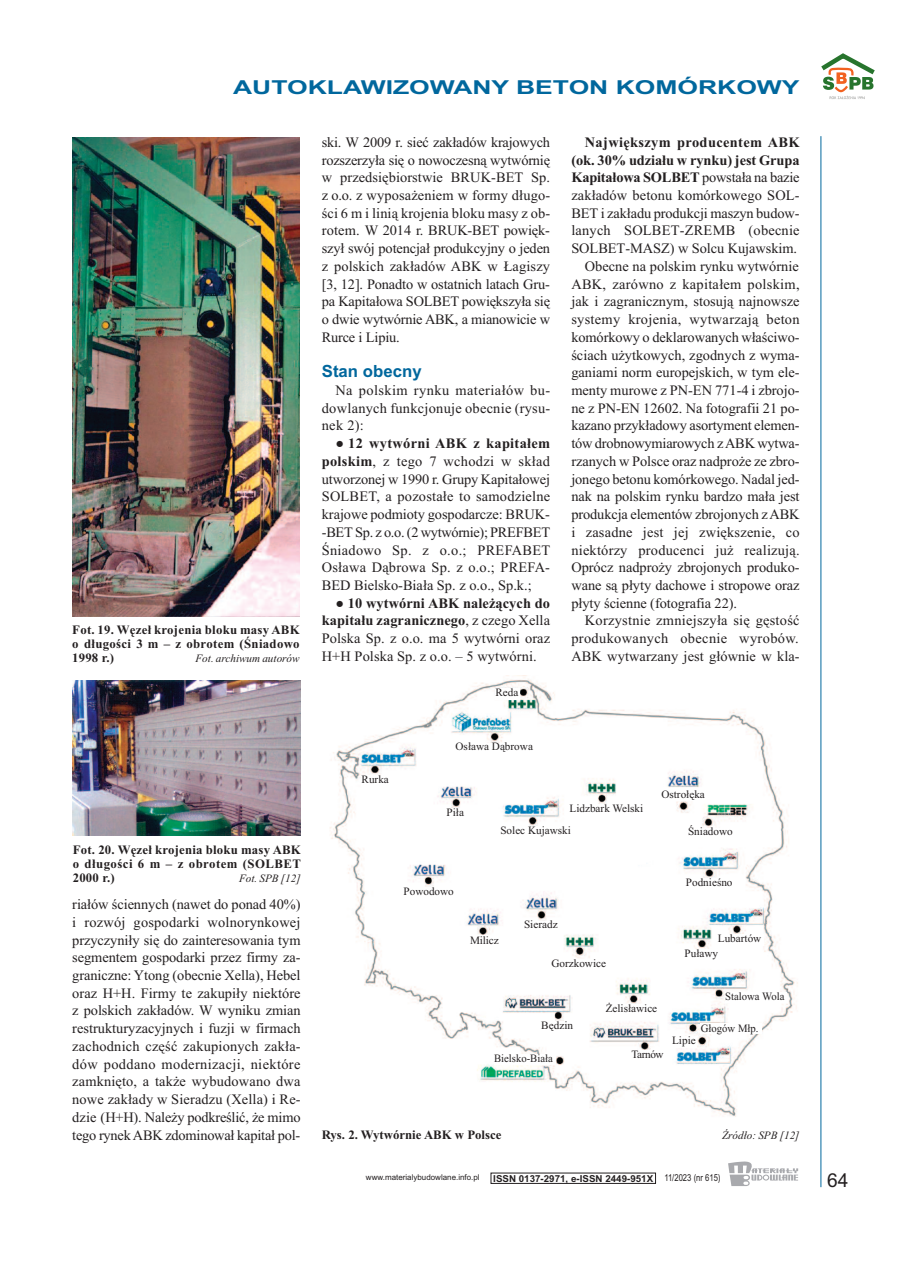
<style>
.page{position:relative;width:906px;height:1268px;background:#fff}
.page>*{position:absolute;margin:0;border:0;box-sizing:border-box;transform-origin:0 0}
.t1{font:700 19.2px "Arial";color:#00679d;scale:1.38 1}
.t2{font:19.2px "Arial";color:#231f20}
.t3{font:700 16.8px "Arial";color:#00679d}
.t4{font:14.4px/17.7px "Times New Roman";color:#231f20;text-align:justify}
.t5{font:14.4px "Times New Roman";letter-spacing:.02em;color:#231f20}
.t6{font:700 14.4px "Times New Roman";letter-spacing:-.005em;color:#231f20}
.t7{font:14.4px "Times New Roman";letter-spacing:.025em;color:#231f20}
.t8{font:700 14.4px "Times New Roman";letter-spacing:.025em;color:#231f20}
.t9{font:700 12.75px/14.4px "Times New Roman";letter-spacing:.02em;color:#231f20;text-align:justify}
.t10{font:700 12.75px "Times New Roman";color:#231f20}
.t11{font:11.25px/15.1px "Times New Roman";color:#231f20}
.t12{font:italic 11.25px "Times New Roman";color:#231f20}
.t13{font:11.25px "Times New Roman";color:#231f20;scale:.96 1}
.t14{font:700 9.6px "Arial";color:#231f20}
.t15{font:7.95px "Arial";color:#231f20}
.s1{font-weight:700}
.s2{font-weight:400}
</style>
<div class="page">
<hr style="left:820px;top:136px;width:1px;height:1050px;background:#00679d">
<svg style="left:728px;top:1161px;width:70px;height:24px"></svg>
<svg style="left:821px;top:53px;width:54px;height:46px"></svg>
<img style="left:72px;top:680px;width:228px;height:155px">
<img style="left:330px;top:675px;width:468px;height:442px">
<div style="left:495px;top:688px;width:25px;height:12px;background:#fff"></div>
<div style="left:361px;top:775px;width:30px;height:12px;background:#fff"></div>
<div style="left:455px;top:742px;width:85px;height:12px;background:#fff"></div>
<div style="left:661px;top:789px;width:48px;height:11px;background:#fff"></div>
<div style="left:718px;top:933px;width:45px;height:12px;background:#fff"></div>
<div style="left:684px;top:948px;width:36px;height:12px;background:#fff"></div>
<div style="left:551px;top:958px;width:56px;height:12px;background:#fff"></div>
<div style="left:672px;top:1035px;width:25px;height:12px;background:#fff"></div>
<div style="left:725px;top:991px;width:61px;height:10px;background:#fff"></div>
<div style="left:701px;top:1023px;width:61px;height:10px;background:#fff"></div>
<div style="left:494px;top:1053px;width:61px;height:10px;background:#fff"></div>
<div style="left:524px;top:920px;width:35px;height:12px;background:#fff"></div>
<div style="left:631px;top:1049px;width:33px;height:12px;background:#fff"></div>
<div style="left:541px;top:1020px;width:35px;height:12px;background:#fff"></div>
<div style="left:605px;top:1004px;width:54px;height:11px;background:#fff"></div>
<div style="left:470px;top:936px;width:29px;height:11px;background:#fff"></div>
<div style="left:403px;top:887px;width:53px;height:12px;background:#fff"></div>
<div style="left:686px;top:878px;width:49px;height:12px;background:#fff"></div>
<div style="left:688px;top:827px;width:45px;height:12px;background:#fff"></div>
<div style="left:446px;top:808px;width:19px;height:12px;background:#fff"></div>
<div style="left:500px;top:826px;width:72px;height:12px;background:#fff"></div>
<div style="left:569px;top:804px;width:77px;height:12px;background:#fff"></div>
<img style="left:72px;top:137px;width:228px;height:479px">
<h1 class="t1" style="left:233px;top:77px;width:412px">AUTOKLAWIZOWANY BETON KOMÓRKOWY</h1>
<p class="t9" style="left:72px;top:622px;width:229px">Fot. 19. Węzeł krojenia bloku masy ABK o długości 3 m – z obrotem (Śniadowo 1998 r.)</p>
<p class="t12" style="left:195px;top:651px;width:106px">Fot. archiwum autorów</p>
<p class="t9" style="left:73px;top:841px;width:230px">Fot. 20. Węzeł krojenia bloku masy ABK o długości 6 m – z obrotem (SOLBET 2000 r.)</p>
<p class="t12" style="left:239px;top:871px;width:63px">Fot. SPB [12]</p>
<p class="t4" style="left:72px;top:895px;width:230px">riałów ściennych (nawet do ponad 40%) i rozwój gospodarki wolnorynkowej przyczyniły się do zainteresowania tym segmentem gospodarki przez firmy za&shy;graniczne: Ytong (obecnie Xella), Hebel oraz H+H. Firmy te zakupiły niektóre z polskich zakładów. W wyniku zmian restrukturyzacyjnych i fuzji w firmach zachodnich część zakupionych zakła&shy;dów poddano modernizacji, niektóre zamknięto, a także wybudowano dwa nowe zakłady w Sieradzu (Xella) i Re&shy;dzie (H+H). Należy podkreślić, że mimo tego rynekABK zdominował kapitał pol-</p>
<p class="t4" style="left:322px;top:133px;width:230px">ski. W 2009 r. sieć zakładów krajowych rozszerzyła się o nowoczesną wytwórnię w przedsiębiorstwie BRUK-BET Sp. z o.o. z wyposażeniem w formy długo&shy;ści 6 m i linią krojenia bloku masy z ob&shy;rotem. W 2014 r. BRUK-BET powięk&shy;szył swój potencjał produkcyjny o jeden z polskich zakładów ABK w Łagiszy [3, 12]. Ponadto w ostatnich latach Gru&shy;pa Kapitałowa SOLBET powiększyła się o dwie wytwórnie ABK, a mianowicie w Rurce i Lipiu.</p>
<p class="t3" style="left:322px;top:361px;width:101px">Stan obecny</p>
<p class="t4" style="left:322px;top:381px;width:230px;text-indent:14px">Na polskim rynku materiałów bu&shy;dowlanych funkcjonuje obecnie (rysu&shy;nek 2):</p>
<p class="t4" style="left:322px;top:434px;width:230px;text-indent:14px">● <span class="s1">12 wytwórni ABK z kapitałem polskim</span>, z tego 7 wchodzi w skład utworzonej w 1990 r. Grupy Kapitałowej SOLBET, a pozostałe to samodzielne krajowe podmioty gospodarcze: BRUK--BET Sp. z o.o. (2 wytwórnie); PREFBET Śniadowo Sp. z o.o.; PREFABET Osława Dąbrowa Sp. z o.o.; PREFA-BED Bielsko-Biała Sp. z o.o., Sp.k.;</p>
<p class="t4" style="left:322px;top:593px;width:230px;text-indent:14px">● <span class="s1">10 wytwórni ABK należących do kapitału zagranicznego</span>, z czego Xella Polska Sp. z o.o. ma 5 wytwórni oraz H+H Polska Sp. z o.o. – 5 wytwórni.</p>
<p class="t11" style="left:495px;top:684px;width:24px">Reda</p>
<p class="t11" style="left:361px;top:771px;width:29px">Rurka</p>
<p class="t11" style="left:455px;top:738px;width:79px">Osława Dąbrowa</p>
<p class="t11" style="left:446px;top:804px;width:19px">Piła</p>
<p class="t8" style="left:585px;top:133px;width:216px">Największym producentem ABK</p>
<p class="t6" style="left:571px;top:151px;width:230px">(ok. 30% udziału w rynku) jest Grupa</p>
<p class="t6" style="left:571px;top:169px;width:230px">Kapitałowa SOLBET <span class="s2">powstała na bazie</span></p>
<p class="t4" style="left:571px;top:186px;width:230px">zakładów betonu komórkowego SOL-</p>
<p class="t4" style="left:571px;top:204px;width:230px">BET i zakładu produkcji maszyn budow-</p>
<p class="t4" style="left:571px;top:221px;width:230px">lanych SOLBET-ZREMB (obecnie</p>
<p class="t4" style="left:571px;top:239px;width:227px">SOLBET-MASZ) w Solcu Kujawskim.</p>
<p class="t4" style="left:585px;top:257px;width:215px">Obecne na polskim rynku wytwórnie</p>
<p class="t5" style="left:571px;top:275px;width:230px">ABK, zarówno z kapitałem polskim,</p>
<p class="t4" style="left:571px;top:292px;width:230px">jak i zagranicznym, stosują najnowsze</p>
<p class="t5" style="left:571px;top:310px;width:230px">systemy krojenia, wytwarzają beton</p>
<p class="t4" style="left:571px;top:328px;width:230px">komórkowy o deklarowanych właściwo-</p>
<p class="t4" style="left:571px;top:345px;width:230px">ściach użytkowych, zgodnych z wyma-</p>
<p class="t4" style="left:571px;top:363px;width:230px">ganiami norm europejskich, w tym ele-</p>
<p class="t4" style="left:571px;top:381px;width:230px">menty murowe z PN-EN 771-4 i zbrojo-</p>
<p class="t4" style="left:571px;top:399px;width:230px">ne z PN-EN 12602. Na fotografii 21 po-</p>
<p class="t4" style="left:571px;top:416px;width:230px">kazano przykładowy asortyment elemen-</p>
<p class="t4" style="left:571px;top:434px;width:230px">tów drobnowymiarowych zABK wytwa-</p>
<p class="t4" style="left:571px;top:452px;width:230px">rzanych w Polsce oraz nadproże ze zbro-</p>
<p class="t4" style="left:571px;top:469px;width:230px">jonego betonu komórkowego. Nadal jed-</p>
<p class="t4" style="left:571px;top:487px;width:230px">nak na polskim rynku bardzo mała jest</p>
<p class="t4" style="left:571px;top:505px;width:230px">produkcja elementów zbrojonych zABK</p>
<p class="t4" style="left:571px;top:523px;width:230px">i zasadne jest jej zwiększenie, co</p>
<p class="t4" style="left:571px;top:540px;width:230px">niektórzy producenci już realizują.</p>
<p class="t4" style="left:571px;top:558px;width:230px">Oprócz nadproży zbrojonych produko-</p>
<p class="t4" style="left:571px;top:576px;width:230px">wane są płyty dachowe i stropowe oraz</p>
<p class="t4" style="left:571px;top:593px;width:167px">płyty ścienne (fotografia 22).</p>
<p class="t5" style="left:585px;top:612px;width:216px">Korzystnie zmniejszyła się gęstość</p>
<p class="t7" style="left:571px;top:629px;width:229px">produkowanych obecnie wyrobów.</p>
<p class="t4" style="left:571px;top:647px;width:230px">ABK wytwarzany jest głównie w kla-</p>
<p class="t11" style="left:569px;top:800px;width:75px">Lidzbark Welski</p>
<p class="t11" style="left:661px;top:786px;width:45px">Ostrołęka</p>
<p class="t11" style="left:500px;top:822px;width:72px">Solec Kujawski</p>
<p class="t11" style="left:688px;top:823px;width:46px">Śniadowo</p>
<p class="t11" style="left:403px;top:883px;width:52px">Powodowo</p>
<p class="t11" style="left:686px;top:874px;width:48px">Podnieśno</p>
<p class="t11" style="left:470px;top:932px;width:30px">Milicz</p>
<p class="t11" style="left:524px;top:916px;width:35px">Sieradz</p>
<p class="t11" style="left:551px;top:954px;width:56px">Gorzkowice</p>
<p class="t11" style="left:684px;top:929px;width:78px;text-indent:33px">Lubartów<br>Puławy</p>
<p class="t11" style="left:541px;top:1016px;width:33px">Będzin</p>
<p class="t13" style="left:494px;top:1050px;width:63px">Bielsko-Biała</p>
<p class="t11" style="left:605px;top:1000px;width:53px">Żelisławice</p>
<p class="t11" style="left:631px;top:1046px;width:34px">Tarnów</p>
<p class="t13" style="left:725px;top:989px;width:63px">Stalowa Wola</p>
<p class="t13" style="left:701px;top:1020px;width:62px">Głogów Młp.</p>
<p class="t11" style="left:672px;top:1032px;width:25px">Lipie</p>
<p class="t10" style="left:322px;top:1126px;width:181px">Rys. 2. Wytwórnie ABK w Polsce</p>
<p class="t12" style="left:722px;top:1127px;width:79px">Źródło: SPB [12]</p>
<p class="t15" style="left:366px;top:1172px;width:115px">www.materialybudowlane.info.pl</p>
<p class="t14" style="left:493px;top:1172px;width:229px">ISSN 0137-2971, e-ISSN 2449-951X <span class="s2">11/2023 (nr 615)</span></p>
<h1 class="t2" style="left:827px;top:1168px;width:23px">64</h1>
</div>
